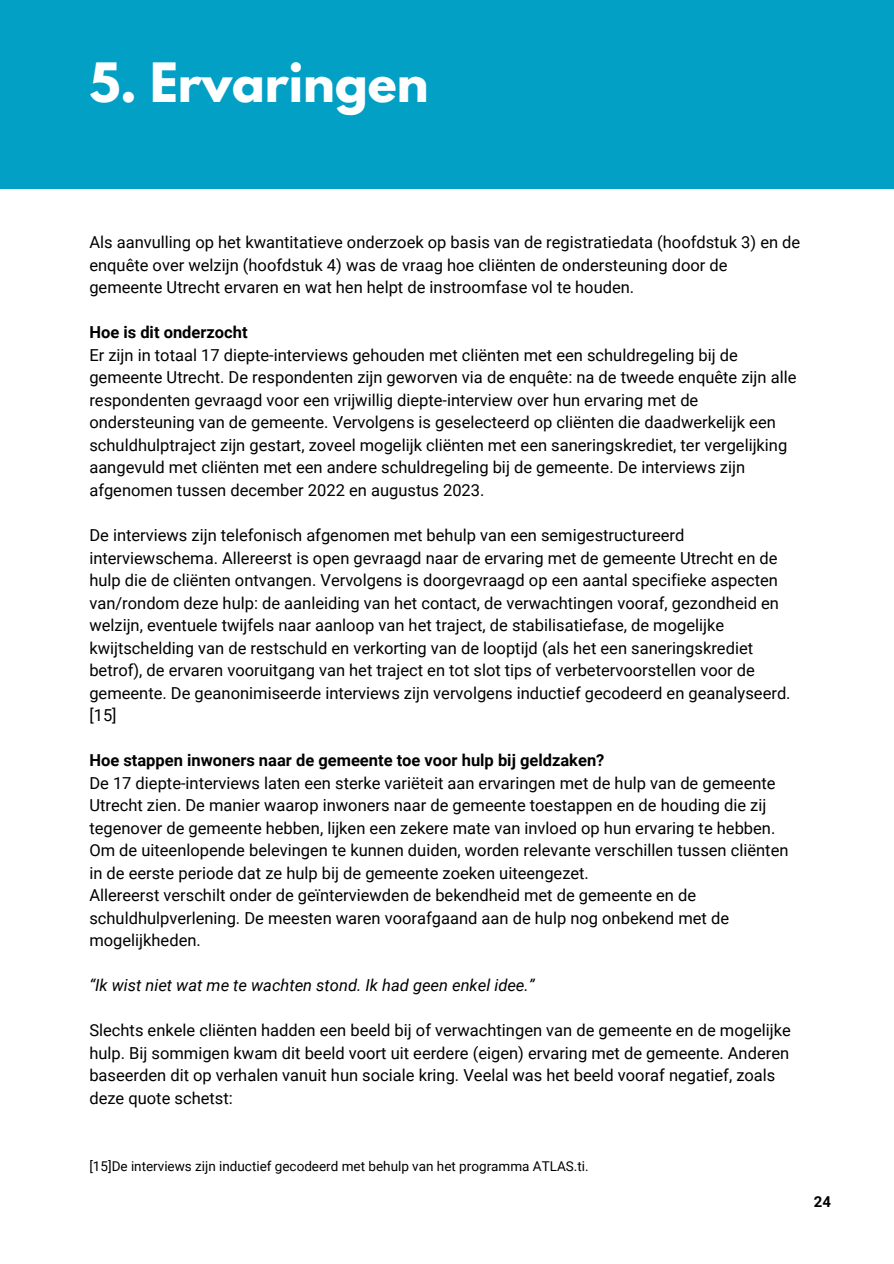
<style>
.page{position:relative;width:894px;height:1264px;background:#fff}
.page>*{position:absolute;margin:0;border:0;box-sizing:border-box;transform-origin:0 0}
.t1{font:700 48px "League Spartan";color:#fff}
.t2{font:16.5px/22.5px "Roboto";color:#000}
.t3{font:700 16.5px "Roboto";color:#000}
.t4{font:italic 16.5px "Roboto";color:#000}
.t5{font:700 15px "Roboto";color:#000}
.t6{font:13.5px "Roboto";color:#000}
</style>
<div class="page">
<div style="left:0;top:0;width:893px;height:189px;background:#03a0c5"></div>
<h1 class="t1" style="left:89px;top:59px;width:340px">5. Ervaringen</h1>
<p class="t2" style="left:89px;top:231px;width:712px">Als aanvulling op het kwantitatieve onderzoek op basis van de registratiedata (hoofdstuk 3) en de enquête over welzijn (hoofdstuk 4) was de vraag hoe cliënten de ondersteuning door de gemeente Utrecht ervaren en wat hen helpt de instroomfase vol te houden.</p>
<p class="t3" style="left:89px;top:323px;width:160px">Hoe is dit onderzocht</p>
<p class="t2" style="left:89px;top:344px;width:708px">Er zijn in totaal 17 diepte-interviews gehouden met cliënten met een schuldregeling bij de gemeente Utrecht. De respondenten zijn geworven via de enquête: na de tweede enquête zijn alle respondenten gevraagd voor een vrijwillig diepte-interview over hun ervaring met de ondersteuning van de gemeente. Vervolgens is geselecteerd op cliënten die daadwerkelijk een schuldhulptraject zijn gestart, zoveel mogelijk cliënten met een saneringskrediet, ter vergelijking aangevuld met cliënten met een andere schuldregeling bij de gemeente. De interviews zijn afgenomen tussen december 2022 en augustus 2023.</p>
<p class="t2" style="left:89px;top:524px;width:702px">De interviews zijn telefonisch afgenomen met behulp van een semigestructureerd interviewschema. Allereerst is open gevraagd naar de ervaring met de gemeente Utrecht en de hulp die de cliënten ontvangen. Vervolgens is doorgevraagd op een aantal specifieke aspecten van/rondom deze hulp: de aanleiding van het contact, de verwachtingen vooraf, gezondheid en welzijn, eventuele twijfels naar aanloop van het traject, de stabilisatiefase, de mogelijke kwijtschelding van de restschuld en verkorting van de looptijd (als het een saneringskrediet betrof), de ervaren vooruitgang van het traject en tot slot tips of verbetervoorstellen voor de gemeente. De geanonimiseerde interviews zijn vervolgens inductief gecodeerd en geanalyseerd. [15]</p>
<p class="t3" style="left:89px;top:750px;width:516px">Hoe stappen inwoners naar de gemeente toe voor hulp bij geldzaken?</p>
<p class="t2" style="left:89px;top:771px;width:700px">De 17 diepte-interviews laten een sterke variëteit aan ervaringen met de hulp van de gemeente Utrecht zien. De manier waarop inwoners naar de gemeente toestappen en de houding die zij tegenover de gemeente hebben, lijken een zekere mate van invloed op hun ervaring te hebben.<br>Om de uiteenlopende belevingen te kunnen duiden, worden relevante verschillen tussen cliënten in de eerste periode dat ze hulp bij de gemeente zoeken uiteengezet.<br>Allereerst verschilt onder de geïnterviewden de bekendheid met de gemeente en de schuldhulpverlening. De meesten waren voorafgaand aan de hulp nog onbekend met de mogelijkheden.</p>
<p class="t4" style="left:89px;top:975px;width:446px">“Ik wist niet wat me te wachten stond. Ik had geen enkel idee.”</p>
<p class="t2" style="left:89px;top:1019px;width:702px">Slechts enkele cliënten hadden een beeld bij of verwachtingen van de gemeente en de mogelijke hulp. Bij sommigen kwam dit beeld voort uit eerdere (eigen) ervaring met de gemeente. Anderen baseerden dit op verhalen vanuit hun sociale kring. Veelal was het beeld vooraf negatief, zoals deze quote schetst:</p>
<p class="t6" style="left:89px;top:1158px;width:500px">[15]De interviews zijn inductief gecodeerd met behulp van het programma ATLAS.ti.</p>
<p class="t5" style="left:813px;top:1193px;width:19px">24</p>
</div>
